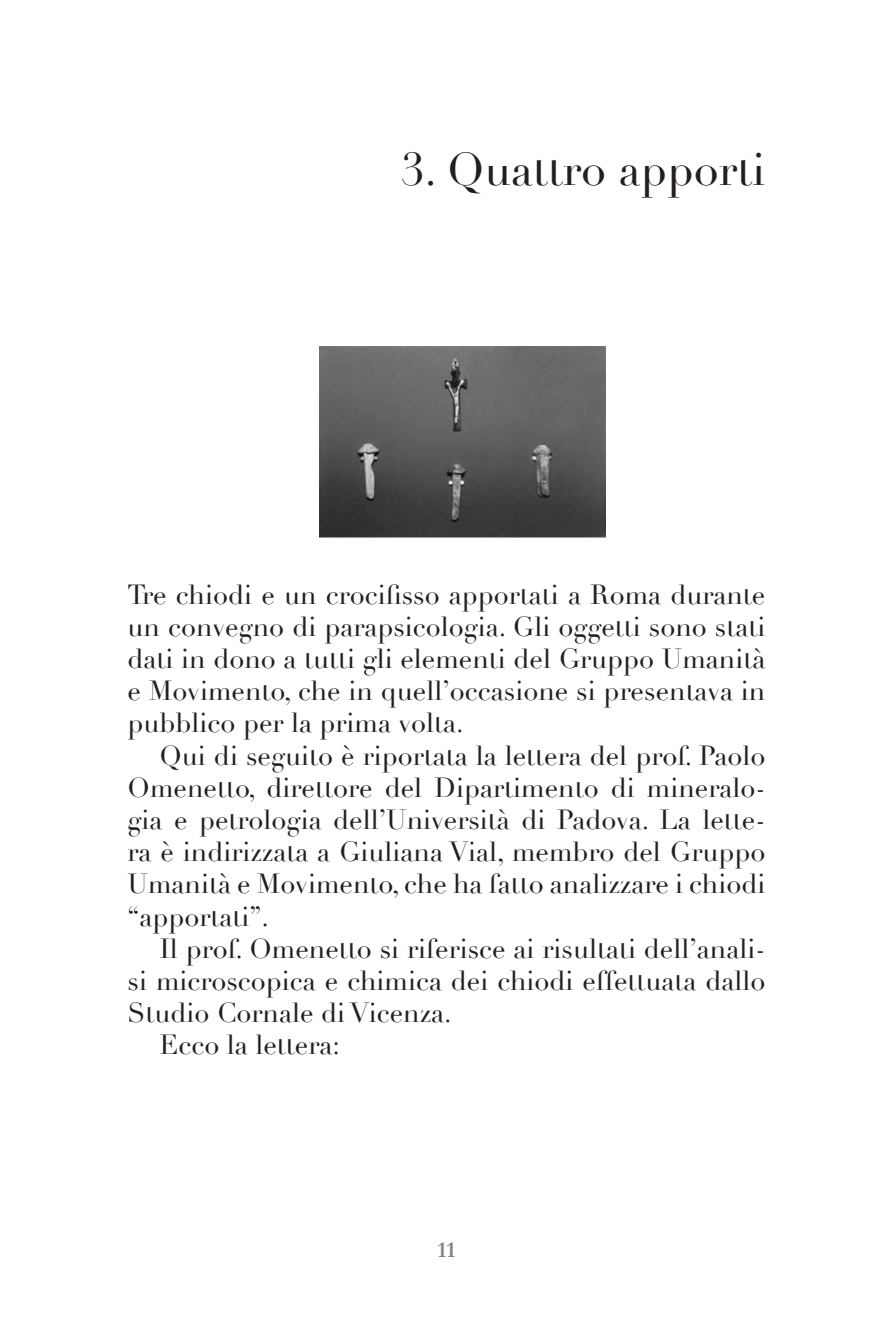
<style>
.page{position:relative;width:893px;height:1340px;background:#fff}
.page>*{position:absolute;margin:0;border:0;box-sizing:border-box;transform-origin:0 0}
.ragnoriflesso_titolo{font:45px "Didot";color:#231f20}
.ragnoriflesso_testo{font:27px/32.2px "Didot";color:#231f20;text-align:justify}
.t1{font:700 22.5px "Garamond";color:#808285}
</style>
<div class="page">
<img style="left:319px;top:346px;width:287px;height:192px">
<p class="ragnoriflesso_titolo" style="left:401px;top:143px;width:366px">3. Quattro apporti</p>
<p class="ragnoriflesso_testo" style="left:128px;top:579px;width:639px">Tre chiodi e un crocifisso apportati a Roma durante un convegno di parapsicologia. Gli oggetti sono stati dati in dono a tutti gli elementi del Gruppo Umanità e Movimento, che in quell’occasione si presentava in pubblico per la prima volta.</p>
<p class="ragnoriflesso_testo" style="left:128px;top:740px;width:639px;text-indent:32px">Qui di seguito è riportata la lettera del prof. Paolo Omenetto, direttore del Dipartimento di mineralo&shy;gia e petrologia dell’Università di Padova. La lette&shy;ra è indirizzata a Giuliana Vial, membro del Gruppo Umanità e Movimento, che ha fatto analizzare i chiodi “apportati”.</p>
<p class="ragnoriflesso_testo" style="left:128px;top:933px;width:639px;text-indent:32px">Il prof. Omenetto si riferisce ai risultati dell’anali&shy;si microscopica e chimica dei chiodi effettuata dallo Studio Cornale di Vicenza.</p>
<p class="ragnoriflesso_testo" style="left:159px;top:1029px;width:182px">Ecco la lettera:</p>
<p class="t1" style="left:438px;top:1236px;width:19px">11</p>
</div>
